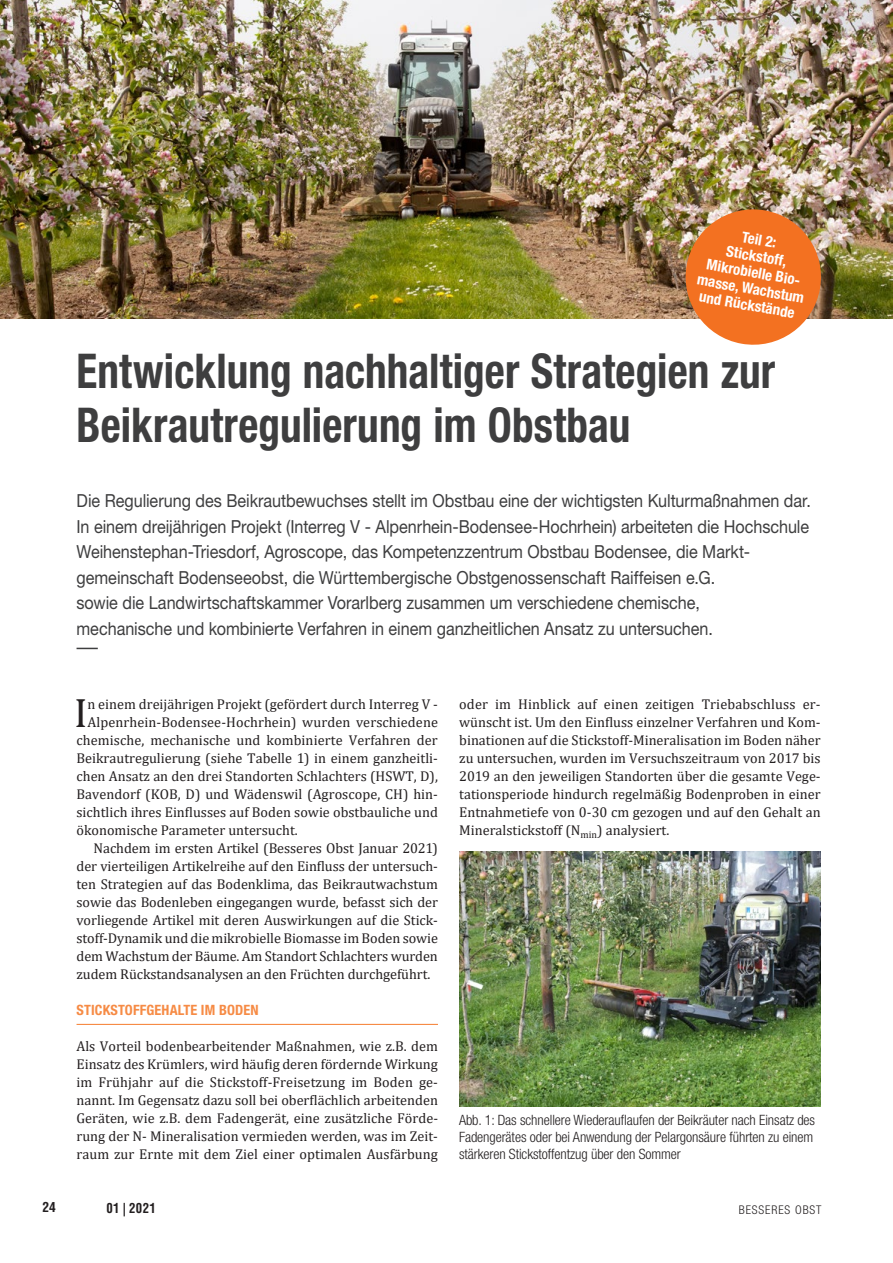
<style>
.page{position:relative;width:893px;height:1263px;background:#fff}
.page>*{position:absolute;margin:0;border:0;box-sizing:border-box;transform-origin:0 0}
.t1{font:700 condensed 48px/54px "Helvetica Neue LT Std";letter-spacing:.005em;color:#3e3e3f;scale:.9 1}
.t2{font:41.25px "Cambria";color:#231f20}
.t3{font:18px/25.5px "Helvetica Neue LT Std";color:#3e3e3f;scale:.9 1}
.t4{font:700 condensed 15px/16.5px "Helvetica Neue LT Std";color:#fff;text-align:center}
.t5{font:14.25px/18px "Cambria";color:#231f20;text-align:justify}
.t6{font:300 condensed 14.25px/17.1px "Helvetica Neue LT Std";letter-spacing:-.005em;color:#231f20}
.t7{font:700 condensed 14.25px "Helvetica Neue LT Std";letter-spacing:.01em;color:#f68b45}
.t8{font:700 condensed 13.5px "Helvetica LT Std";letter-spacing:.03em;color:#231f20;scale:.95 1}
.t9{font:700 condensed 13.5px "Helvetica LT Std";letter-spacing:.03em;color:#231f20}
.t10{font:300 condensed 12px "Helvetica Neue LT Std";letter-spacing:.075em;color:#231f20}
</style>
<div class="page">
<svg style="left:77px;top:648px;width:21px;height:1px"></svg>
<hr style="left:77px;top:1024px;width:361px;height:1px;background:#f68b45">
<img style="left:0;top:0;width:893px;height:319px">
<img style="left:680px;top:204px;width:146px;height:141px">
<img style="left:459px;top:852px;width:361px;height:254px">
<p class="t4" style="left:707px;top:222px;width:110px;rotate:10deg">Teil 2:<br>Stickstoff,<br>Mikrobielle Bio&shy;masse, Wachstum und Rückstände</p>
<h1 class="t1" style="left:77px;top:343px;width:778px">Entwicklung nachhaltiger Strategien zur<br>Beikrautregulierung im Obstbau</h1>
<p class="t3" style="left:77px;top:488px;width:817px">Die Regulierung des Beikrautbewuchses stellt im Obstbau eine der wichtigsten Kulturmaßnahmen dar.<br>In einem dreijährigen Projekt (Interreg V - Alpenrhein-Bodensee-Hochrhein) arbeiteten die Hochschule Weihenstephan-Triesdorf, Agroscope, das Kompetenzzentrum Obstbau Bodensee, die Markt&shy;gemeinschaft Bodenseeobst, die Württembergische Obstgenossenschaft Raiffeisen e.G.<br>sowie die Landwirtschaftskammer Vorarlberg zusammen um verschiedene chemische,<br>mechanische und kombinierte Verfahren in einem ganzheitlichen Ansatz zu untersuchen.</p>
<h2 class="t2" style="left:74px;top:689px;width:15px">I</h2>
<p class="t5" style="left:87px;top:695px;width:352px">n einem dreijährigen Projekt (gefördert durch Interreg V -</p>
<p class="t5" style="left:87px;top:713px;width:352px">Alpenrhein-Bodensee-Hochrhein) wurden verschiedene</p>
<p class="t5" style="left:77px;top:731px;width:363px">chemische, mechanische und kombinierte Verfahren der</p>
<p class="t5" style="left:77px;top:749px;width:363px">Beikrautregulierung (siehe Tabelle 1) in einem ganzheitli-</p>
<p class="t5" style="left:77px;top:767px;width:363px">chen Ansatz an den drei Standorten Schlachters (HSWT, D),</p>
<p class="t5" style="left:77px;top:785px;width:363px">Bavendorf (KOB, D) und Wädenswil (Agroscope, CH) hin-</p>
<p class="t5" style="left:77px;top:803px;width:363px">sichtlich ihres Einflusses auf Boden sowie obstbauliche und</p>
<p class="t5" style="left:77px;top:821px;width:223px">ökonomische Parameter untersucht.</p>
<p class="t5" style="left:94px;top:839px;width:346px">Nachdem im ersten Artikel (Besseres Obst Januar 2021)</p>
<p class="t5" style="left:77px;top:857px;width:363px">der vierteiligen Artikelreihe auf den Einfluss der untersuch-</p>
<p class="t5" style="left:77px;top:875px;width:363px">ten Strategien auf das Bodenklima, das Beikrautwachstum</p>
<p class="t5" style="left:77px;top:893px;width:363px">sowie das Bodenleben eingegangen wurde, befasst sich der</p>
<p class="t5" style="left:77px;top:911px;width:363px">vorliegende Artikel mit deren Auswirkungen auf die Stick-</p>
<p class="t5" style="left:77px;top:929px;width:363px">stoff-Dynamik und die mikrobielle Biomasse im Boden sowie</p>
<p class="t5" style="left:77px;top:947px;width:363px">dem Wachstum der Bäume. Am Standort Schlachters wurden</p>
<p class="t5" style="left:77px;top:965px;width:355px">zudem Rückstandsanalysen an den Früchten durchgeführt.</p>
<p class="t7" style="left:77px;top:1001px;width:184px">STICKSTOFFGEHALTE IM BODEN</p>
<p class="t5" style="left:77px;top:1037px;width:363px">Als Vorteil bodenbearbeitender Maßnahmen, wie z.B. dem Einsatz des Krümlers, wird häufig deren fördernde Wirkung im Frühjahr auf die Stickstoff-Freisetzung im Boden ge&shy;nannt. Im Gegensatz dazu soll bei oberflächlich arbeitenden Geräten, wie z.B. dem Fadengerät, eine zusätzliche Förde&shy;rung der N- Mineralisation vermieden werden, was im Zeit&shy;raum zur Ernte mit dem Ziel einer optimalen Ausfärbung</p>
<p class="t5" style="left:459px;top:695px;width:363px">oder im Hinblick auf einen zeitigen Triebabschluss er&shy;wünscht ist. Um den Einfluss einzelner Verfahren und Kom&shy;binationen auf die Stickstoff-Mineralisation im Boden näher zu untersuchen, wurden im Versuchszeitraum von 2017 bis 2019 an den jeweiligen Standorten über die gesamte Vege&shy;tationsperiode hindurch regelmäßig Bodenproben in einer Entnahmetiefe von 0-30 cm gezogen und auf den Gehalt an Mineralstickstoff (N<sub>min</sub>) analysiert.</p>
<p class="t6" style="left:459px;top:1111px;width:358px">Abb. 1: Das schnellere Wiederauflaufen der Beikräuter nach Einsatz des<br>Fadengerätes oder bei Anwendung der Pelargonsäure führten zu einem stärkeren Stickstoffentzug über den Sommer</p>
<p class="t9" style="left:43px;top:1198px;width:15px">24</p>
<p class="t8" style="left:106px;top:1200px;width:54px">01 | 2021</p>
<p class="t10" style="left:739px;top:1203px;width:84px">BESSERES OBST</p>
</div>
